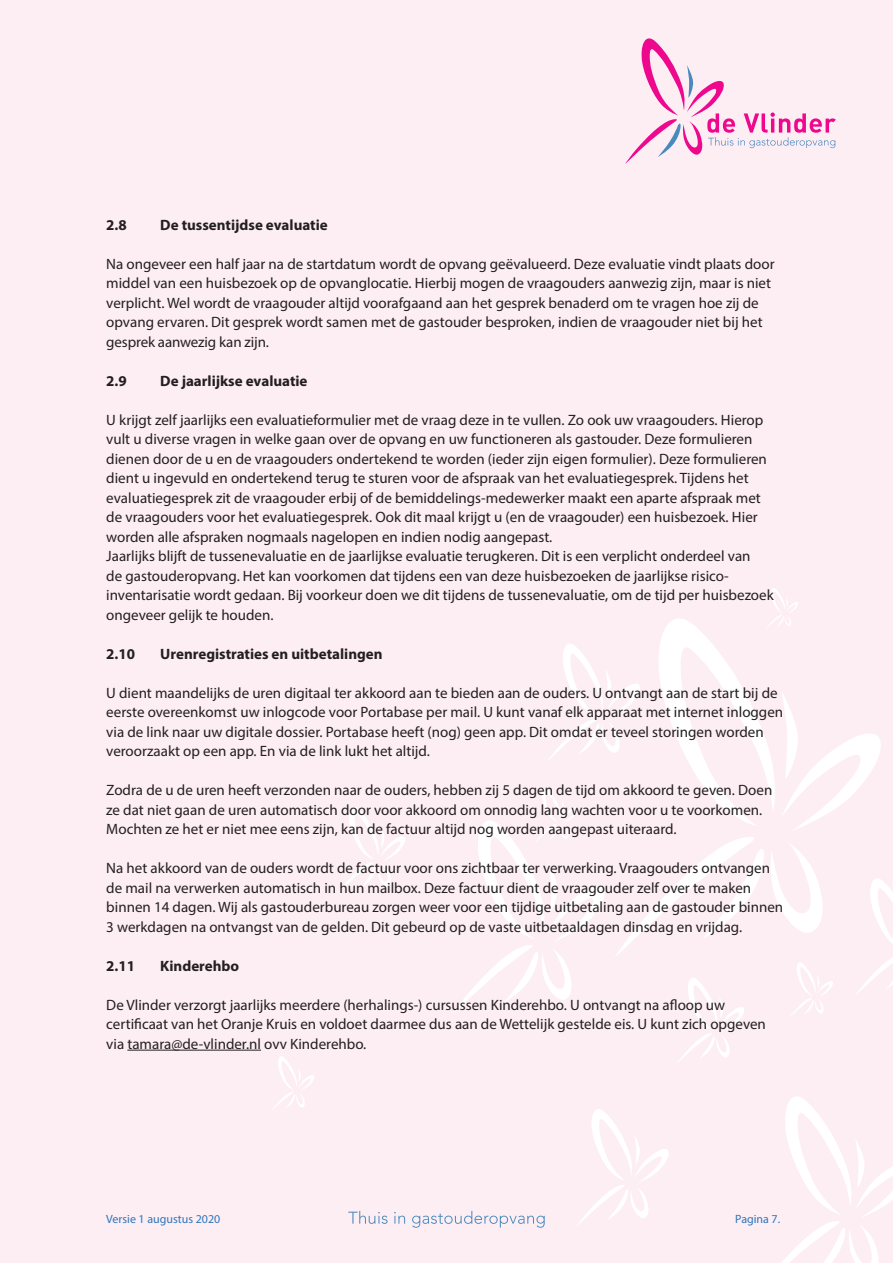
<style>
.page{position:relative;width:893px;height:1263px;background:#fdeef4}
.page>*{position:absolute;margin:0;border:0;box-sizing:border-box;transform-origin:0 0}
.t1{font:15px/19.5px "Myriad Pro";color:#231f20}
.t2{font:700 15px "Myriad Pro";color:#231f20}
.t3{font:12px "Myriad Pro";color:#2e76bc}
</style>
<div class="page">
<svg style="left:781px;top:1097px;width:112px;height:166px"></svg>
<svg style="left:578px;top:1109px;width:91px;height:116px"></svg>
<svg style="left:340px;top:807px;width:65px;height:84px"></svg>
<svg style="left:272px;top:1056px;width:42px;height:54px"></svg>
<svg style="left:454px;top:588px;width:439px;height:474px"></svg>
<svg style="left:625px;top:38px;width:211px;height:126px"></svg>
<svg style="left:348px;top:1211px;width:40px;height:13px"></svg>
<svg style="left:394px;top:1212px;width:11px;height:12px"></svg>
<svg style="left:412px;top:1211px;width:133px;height:17px"></svg>
<hr style="left:127px;top:1050px;width:134px;height:1px;background:#231f20">
<p class="t2" style="left:106px;top:215px;width:22px">2.8</p>
<p class="t2" style="left:160px;top:215px;width:169px">De tussentijdse evaluatie</p>
<p class="t1" style="left:106px;top:253px;width:670px">Na ongeveer een half jaar na de startdatum wordt de opvang geëvalueerd. Deze evaluatie vindt plaats door middel van een huisbezoek op de opvanglocatie. Hierbij mogen de vraagouders aanwezig zijn, maar is niet verplicht. Wel wordt de vraagouder altijd voorafgaand aan het gesprek benaderd om te vragen hoe zij de opvang ervaren. Dit gesprek wordt samen met de gastouder besproken, indien de vraagouder niet bij het gesprek aanwezig kan zijn.</p>
<p class="t2" style="left:106px;top:371px;width:22px">2.9</p>
<p class="t2" style="left:160px;top:371px;width:149px">De jaarlijkse evaluatie</p>
<p class="t1" style="left:106px;top:409px;width:669px">U krijgt zelf jaarlijks een evaluatieformulier met de vraag deze in te vullen. Zo ook uw vraagouders. Hierop vult u diverse vragen in welke gaan over de opvang en uw functioneren als gastouder. Deze formulieren dienen door de u en de vraagouders ondertekend te worden (ieder zijn eigen formulier). Deze formulieren dient u ingevuld en ondertekend terug te sturen voor de afspraak van het evaluatiegesprek. Tijdens het evaluatiegesprek zit de vraagouder erbij of de bemiddelings-medewerker maakt een aparte afspraak met de vraagouders voor het evaluatiegesprek. Ook dit maal krijgt u (en de vraagouder) een huisbezoek. Hier worden alle afspraken nogmaals nagelopen en indien nodig aangepast.<br>Jaarlijks blijft de tussenevaluatie en de jaarlijkse evaluatie terugkeren. Dit is een verplicht onderdeel van<br>de gastouderopvang. Het kan voorkomen dat tijdens een van deze huisbezoeken de jaarlijkse risico&shy;inventarisatie wordt gedaan. Bij voorkeur doen we dit tijdens de tussenevaluatie, om de tijd per huisbezoek ongeveer gelijk te houden.</p>
<p class="t2" style="left:106px;top:644px;width:30px">2.10</p>
<p class="t2" style="left:160px;top:644px;width:224px">Urenregistraties en uitbetalingen</p>
<p class="t1" style="left:106px;top:682px;width:678px">U dient maandelijks de uren digitaal ter akkoord aan te bieden aan de ouders. U ontvangt aan de start bij de eerste overeenkomst uw inlogcode voor Portabase per mail. U kunt vanaf elk apparaat met internet inloggen via de link naar uw digitale dossier. Portabase heeft (nog) geen app. Dit omdat er teveel storingen worden veroorzaakt op een app. En via de link lukt het altijd.</p>
<p class="t1" style="left:106px;top:780px;width:668px">Zodra de u de uren heeft verzonden naar de ouders, hebben zij 5 dagen de tijd om akkoord te geven. Doen ze dat niet gaan de uren automatisch door voor akkoord om onnodig lang wachten voor u te voorkomen.<br>Mochten ze het er niet mee eens zijn, kan de factuur altijd nog worden aangepast uiteraard.</p>
<p class="t1" style="left:106px;top:858px;width:678px">Na het akkoord van de ouders wordt de factuur voor ons zichtbaar ter verwerking. Vraagouders ontvangen de mail na verwerken automatisch in hun mailbox. Deze factuur dient de vraagouder zelf over te maken binnen 14 dagen. Wij als gastouderbureau zorgen weer voor een tijdige uitbetaling aan de gastouder binnen 3 werkdagen na ontvangst van de gelden. Dit gebeurd op de vaste uitbetaaldagen dinsdag en vrijdag.</p>
<p class="t2" style="left:106px;top:956px;width:30px">2.11</p>
<p class="t2" style="left:160px;top:956px;width:80px">Kinderehbo</p>
<p class="t1" style="left:106px;top:994px;width:661px">De Vlinder verzorgt jaarlijks meerdere (herhalings-) cursussen Kinderehbo. U ontvangt na afloop uw certificaat van het Oranje Kruis en voldoet daarmee dus aan de Wettelijk gestelde eis. U kunt zich opgeven via tamara@de-vlinder.nl ovv Kinderehbo.</p>
<p class="t3" style="left:106px;top:1212px;width:116px">Versie 1 augustus 2020</p>
<p class="t3" style="left:735px;top:1212px;width:46px">Pagina 7.</p>
</div>
